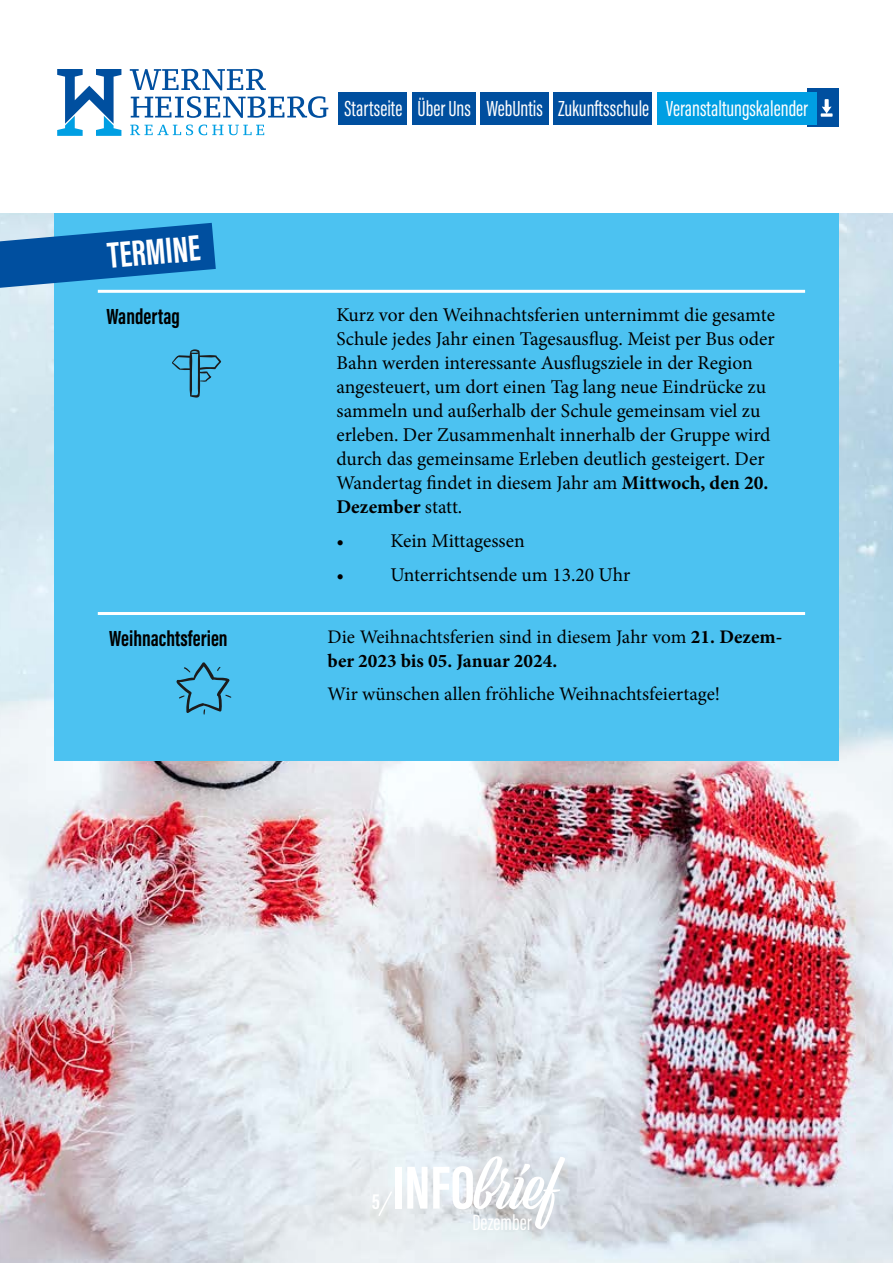
<style>
.page{position:relative;width:893px;height:1263px;background:#fff}
.page>*{position:absolute;margin:0;border:0;box-sizing:border-box;transform-origin:0 0}
.t1{font:62.7px "Viktor Script";color:#fff}
.t2{font:700 37.5px "Acumin Pro Extra Cond";color:#fff}
.t3{font:22.5px "Acumin Pro Extra Cond";color:#fff}
.t4{font:700 22.5px "Acumin Pro Extra Cond";color:#000}
.t5{font:700 22.5px "Acumin Pro Extra Cond";color:#fff}
.t6{font:19.5px/24px "Minion Pro";color:#000}
.t7{font:19.2px/24px "Minion Pro";color:#000}
.s1{font-weight:700}
.s2{font-family:"Acumin Pro Extra Cond";font-weight:700}
</style>
<div class="page">
<img style="left:0;top:213px;width:893px;height:1050px">
<div style="left:54px;top:181px;width:785px;height:580px;background:#4cc2f1"></div>
<svg style="left:0;top:223px;width:216px;height:65px"></svg>
<div style="left:0;top:0;width:893px;height:213px;background:#fff"></div>
<hr style="left:98px;top:290px;width:707px;height:3px;background:#fff">
<hr style="left:98px;top:612px;width:707px;height:3px;background:#fff">
<svg style="left:172px;top:349px;width:49px;height:49px"></svg>
<svg style="left:176px;top:662px;width:56px;height:53px"></svg>
<svg style="left:377px;top:1189px;width:17px;height:29px"></svg>
<svg style="left:130px;top:69px;width:136px;height:21px"></svg>
<svg style="left:131px;top:96px;width:197px;height:22px"></svg>
<svg style="left:130px;top:125px;width:63px;height:10px"></svg>
<svg style="left:199px;top:125px;width:65px;height:10px"></svg>
<svg style="left:57px;top:69px;width:64px;height:67px"></svg>
<div style="left:339px;top:92px;width:68px;height:32px;background:#004f9f"></div>
<div style="left:481px;top:92px;width:68px;height:32px;background:#004f9f"></div>
<div style="left:412px;top:92px;width:64px;height:32px;background:#004f9f"></div>
<div style="left:553px;top:92px;width:99px;height:32px;background:#004f9f"></div>
<div style="left:808px;top:89px;width:31px;height:38px;background:#004f9f"></div>
<svg style="left:821px;top:99px;width:12px;height:18px"></svg>
<div style="left:657px;top:92px;width:159px;height:32px;background:#009fe3"></div>
<h2 class="t2" style="left:106px;top:233px;width:94px;rotate:-5deg">TERMINE</h2>
<p class="t4" style="left:107px;top:302px;width:75px">Wandertag</p>
<p class="t4" style="left:109px;top:624px;width:120px">Weihnachtsferien</p>
<p class="t3" style="left:344px;top:95px;width:465px">Startseite Über Uns WebUntis Zukunftsschule Veranstaltungskalender</p>
<p class="t6" style="left:336px;top:303px;width:440px">Kurz vor den Weihnachtsferien unternimmt die gesamte Schule jedes Jahr einen Tagesausflug. Meist per Bus oder Bahn werden interessante Ausflugsziele in der Region angesteuert, um dort einen Tag lang neue Eindrücke zu sammeln und außerhalb der Schule gemeinsam viel zu erleben. Der Zusammenhalt innerhalb der Gruppe wird durch das gemeinsame Erleben deutlich gesteigert. Der Wandertag findet in diesem Jahr am <span class="s1">Mittwoch, den 20.<br>Dezember</span> statt.</p>
<p class="t6" style="left:336px;top:529px;width:190px">• Kein Mittagessen</p>
<p class="t6" style="left:336px;top:563px;width:296px">• Unterrichtsende um 13.20 Uhr</p>
<p class="t7" style="left:328px;top:625px;width:456px">Die Weihnachtsferien sind in diesem Jahr vom <span class="s1">21. Dezem&shy;ber 2023 bis 05. Januar 2024.</span></p>
<p class="t7" style="left:328px;top:681px;width:394px">Wir wünschen allen fröhliche Weihnachtsfeiertage!</p>
<p class="t5" style="left:372px;top:1188px;width:10px">5</p>
<h1 class="t1" style="left:392px;top:1150px;width:167px"><span class="s2">INFO</span>brief</h1>
<p class="t3" style="left:472px;top:1209px;width:61px">Dezember</p>
</div>
